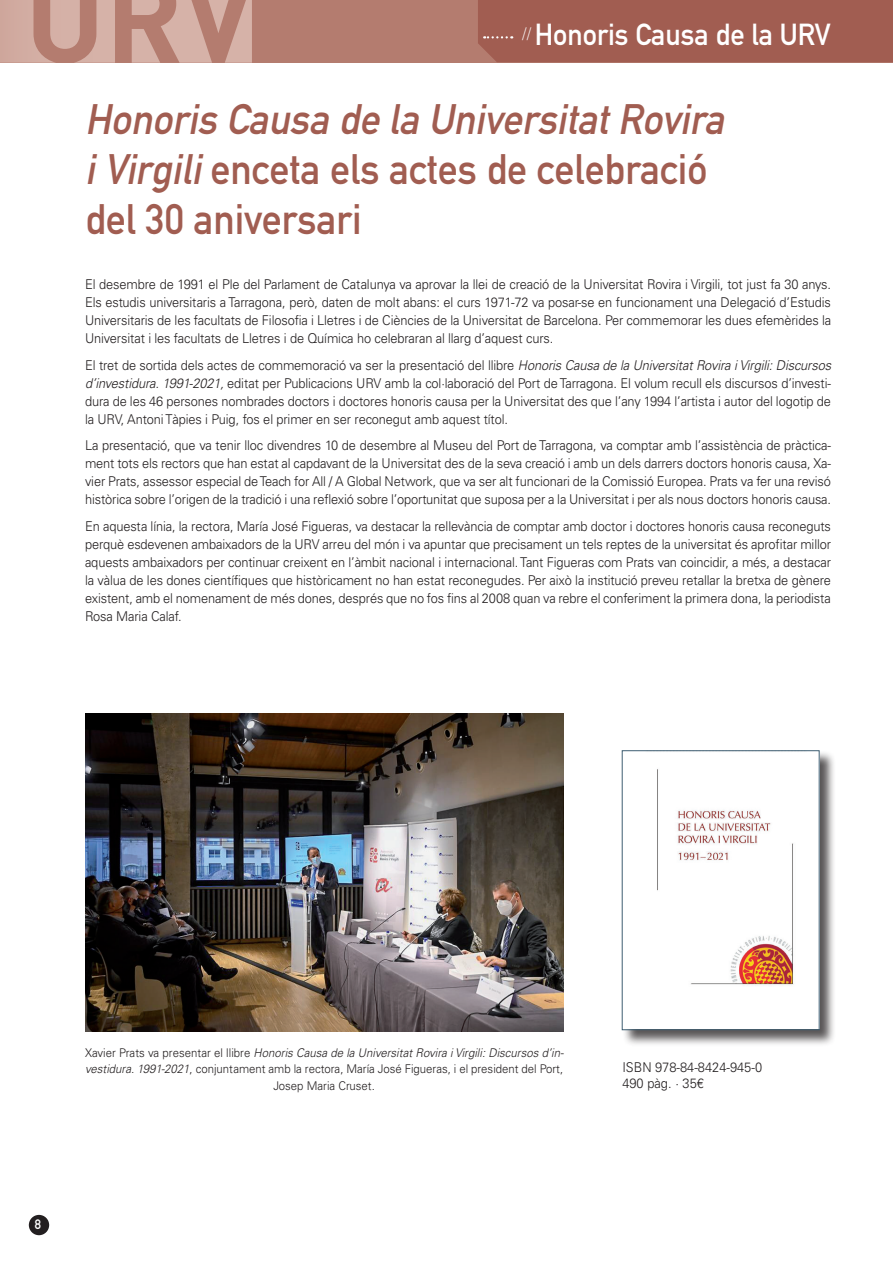
<style>
.page{position:relative;width:893px;height:1263px;background:#fff}
.page>*{position:absolute;margin:0;border:0;box-sizing:border-box;transform-origin:0 0}
.t1{font:italic 42px/50.4px "DIN Mittelschrift";color:#a15d51;scale:.95 1}
.t2{font:30px "DIN Mittelschrift";color:#fff;scale:.95 1}
.t3{font:300 13.5px/18px "Univers";letter-spacing:-.01em;color:#231f20;text-align:justify;scale:.95 1}
.t4{font:13.5px "DIN Mittelschrift";color:#fff;scale:.95 1}
.t5{font:300 12px/16.5px "Univers";color:#231f20;text-align:center;scale:.95 1}
.s1{font-style:normal}
.s2{font-style:italic}
</style>
<div class="page">
<div style="left:28px;top:1214px;width:22px;height:22px;background:#231f20;border-radius:50%"></div>
<div style="left:27px;top:1212px;width:24px;height:25px;border:2px solid #fff;border-radius:50%"></div>
<div style="left:0;top:0;width:893px;height:62px;background:#b47c6f"></div>
<div style="left:478px;top:0;width:415px;height:62px;background:#a15d51"></div>
<img style="left:0;top:0;width:252px;height:63px">
<div style="left:622px;top:750px;width:214px;height:297px;background:#231f20;opacity:.75"></div>
<img style="left:624px;top:752px;width:193px;height:276px">
<div style="left:622px;top:750px;width:197px;height:280px;border:1px solid #3e5e72"></div>
<img style="left:85px;top:713px;width:478px;height:318px">
<h2 class="t2" style="left:522px;top:16px;width:326px"><sup>//</sup> Honoris Causa de la URV</h2>
<h1 class="t1" style="left:85px;top:94px;width:684px">Honoris Causa de la UniversitatRovira iVirgili<span class="s1">enceta els actes de celebració del 30 aniversari</span></h1>
<p class="t3" style="left:85px;top:276px;width:787px">El desembre de 1991 el Ple del Parlament de Catalunya va aprovar la llei de creació de la Universitat Rovira i Virgili, tot just fa 30 anys.<br>Els estudis universitaris a Tarragona, però, daten de molt abans: el curs 1971-72 va posar-se en funcionament una Delegació d’Estudis Universitaris de les facultats de Filosofia i Lletres i de Ciències de la Universitat de Barcelona. Per commemorar les dues efemèrides la Universitat i les facultats de Lletres i de Química ho celebraran al llarg d’aquest curs.</p>
<p class="t3" style="left:85px;top:356px;width:787px">El tret de sortida dels actes de commemoració va ser la presentació del llibre <span class="s2">Honoris Causa de la Universitat Rovira i Virgili: Discursos d’investidura. 1991-2021,</span> editat per Publicacions URV amb la col·laboració del Port de Tarragona. El volum recull els discursos d’investi&shy;dura de les 46 persones nombrades doctors i doctores honoris causa per la Universitat des que l’any 1994 l’artista i autor del logotip de la URV, Antoni Tàpies i Puig, fos el primer en ser reconegut amb aquest títol.</p>
<p class="t3" style="left:85px;top:437px;width:787px">La presentació, que va tenir lloc divendres 10 de desembre al Museu del Port de Tarragona, va comptar amb l’assistència de pràctica&shy;ment tots els rectors que han estat al capdavant de la Universitat des de la seva creació i amb un dels darrers doctors honoris causa, Xa&shy;vier Prats, assessor especial de Teach for All / A Global Network, que va ser alt funcionari de la Comissió Europea. Prats va fer una revisó històrica sobre l’origen de la tradició i una reflexió sobre l’oportunitat que suposa per a la Universitat i per als nous doctors honoris causa.</p>
<p class="t3" style="left:85px;top:517px;width:787px">En aquesta línia, la rectora, María José Figueras, va destacar la rellevància de comptar amb doctor i doctores honoris causa reconeguts perquè esdevenen ambaixadors de la URV arreu del món i va apuntar que precisament un tels reptes de la universitat és aprofitar millor aquests ambaixadors per continuar creixent en l’àmbit nacional i internacional. Tant Figueras com Prats van coincidir, a més, a destacar la vàlua de les dones científiques que històricament no han estat reconegudes. Per això la institució preveu retallar la bretxa de gènere existent, amb el nomenament de més dones, després que no fos fins al 2008 quan va rebre el conferiment la primera dona, la periodista Rosa Maria Calaf.</p>
<p class="t5" style="left:85px;top:1044px;width:505px">Xavier Prats va presentar el llibre <span class="s2">Honoris Causa de la Universitat Rovira i Virgili: Discursos d’in&shy;vestidura. 1991-2021</span>, conjuntament amb la rectora, María José Figueras, i el president del Port,<br>Josep Maria Cruset.</p>
<p class="t4" style="left:35px;top:1216px;width:8px">8</p>
<p class="t3" style="left:622px;top:1059px;width:149px;line-height:16.2px">ISBN 978-84-8424-945-0<br>490 pàg. · 35€</p>
</div>
